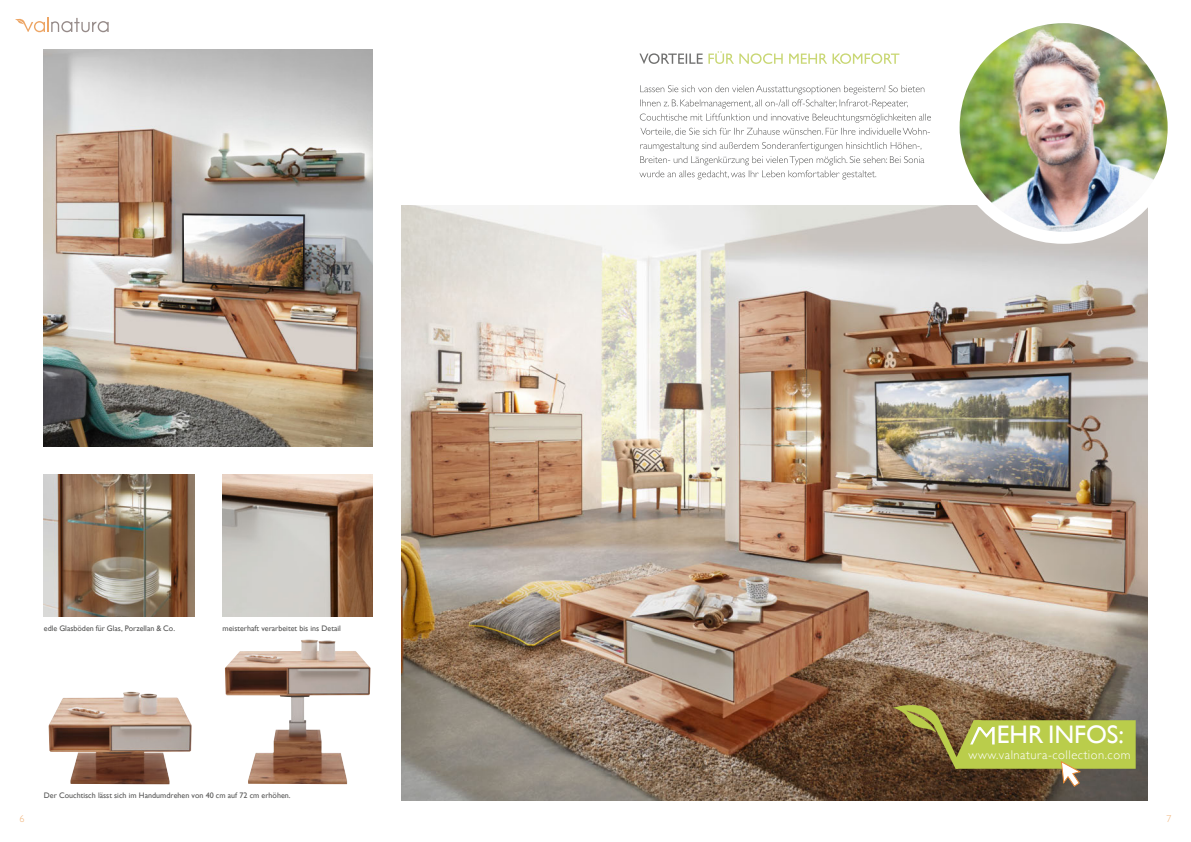
<style>
.page{position:relative;width:1191px;height:842px;background:#fff}
.page>*{position:absolute;margin:0;border:0;box-sizing:border-box;transform-origin:0 0}
.t1{font:25.4px "Gill Sans";color:#fff}
.t2{font:300 12.6px "Gill Sans";letter-spacing:.04em;color:#fff}
.t3{font:300 10px "Gill Sans MT Pro";color:#f1b176}
.t4{font:8px "Gill Sans";color:#565655}
</style>
<div class="page">
<img style="left:44px;top:50px;width:329px;height:396px">
<img style="left:44px;top:475px;width:150px;height:142px">
<img style="left:223px;top:475px;width:150px;height:142px">
<img style="left:401px;top:206px;width:746px;height:595px">
<img style="left:953px;top:24px;width:213px;height:214px">
<div style="left:947px;top:11px;width:232px;height:233px;border:12px solid #fff;border-radius:50%"></div>
<svg style="left:639px;top:142px;width:285px;height:37px"></svg>
<svg style="left:640px;top:85px;width:291px;height:51px"></svg>
<svg style="left:708px;top:51px;width:191px;height:13px"></svg>
<svg style="left:639px;top:53px;width:63px;height:11px"></svg>
<img style="left:225px;top:640px;width:145px;height:144px">
<img style="left:49px;top:692px;width:143px;height:92px">
<svg style="left:890px;top:696px;width:245px;height:91px"></svg>
<img style="left:184px;top:215px;width:119px;height:72px">
<svg style="left:15px;top:17px;width:94px;height:15px"></svg>
<p class="t4" style="left:44px;top:623px;width:133px">edle Glasböden für Glas, Porzellan &amp; Co.</p>
<p class="t4" style="left:223px;top:623px;width:120px">meisterhaft verarbeitet bis ins Detail</p>
<p class="t4" style="left:44px;top:791px;width:248px">Der Couchtisch lässt sich im Handumdrehen von 40 cm auf 72 cm erhöhen.</p>
<h1 class="t1" style="left:997px;top:719px;width:129px">EHR INFOS:</h1>
<h2 class="t2" style="left:968px;top:744px;width:163px">www.valnatura-collection.com</h2>
<p class="t3" style="left:19px;top:813px;width:6px">6</p>
<p class="t3" style="left:1166px;top:813px;width:6px">7</p>
</div>
